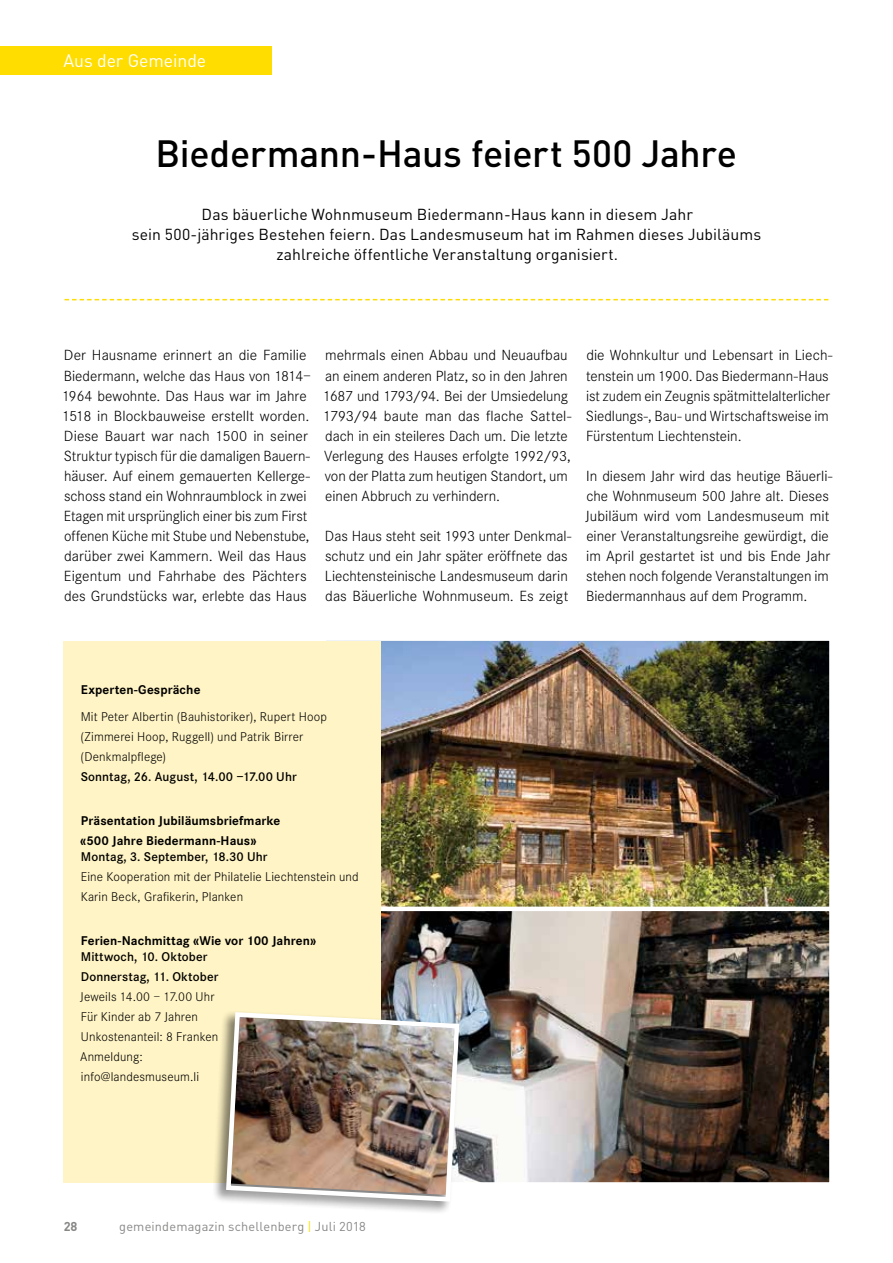
<style>
.page{position:relative;width:893px;height:1263px;background:#fff}
.page>*{position:absolute;margin:0;border:0;box-sizing:border-box;transform-origin:0 0}
.t1{font:500 37.5px "DIN";letter-spacing:-.01em;color:#000}
.t2{font:18px "DIN";letter-spacing:-.005em;color:#fff}
.t3{font:15.75px/20px "DIN";color:#000;text-align:center}
.t4{font:300 15.3px/20px "Corporate S";color:#000}
.t5{font:300 13.2px/20px "Corporate S";letter-spacing:.01em;color:#000}
.t6{font:700 13.2px/19.5px "Corporate S";letter-spacing:.005em;color:#000}
.t7{font:600 13.2px/20px "Corporate S";letter-spacing:.01em;color:#000}
.t8{font:12.75px "DIN";letter-spacing:.015em;color:#878786}
.t9{font:700 12.75px "DIN";color:#878786}
.s1{color:#fd0}
</style>
<div class="page">
<img style="left:326px;top:640px;width:504px;height:264px">
<img style="left:381px;top:904px;width:449px;height:279px">
<div style="left:64px;top:641px;width:317px;height:541px;background:#fff4c5"></div>
<svg style="left:65px;top:299px;width:763px;height:1px"></svg>
<div style="left:212px;top:1010px;width:248px;height:205px;background:#000;opacity:.5"></div>
<img style="left:224px;top:1010px;width:238px;height:194px">
<div style="left:0;top:47px;width:271px;height:28px;background:#fd0"></div>
<p class="t2" style="left:63px;top:49px;width:144px">Aus der Gemeinde</p>
<h1 class="t1" style="left:155px;top:130px;width:583px">Biedermann-Haus feiert 500 Jahre</h1>
<p class="t3" style="left:132px;top:204px;width:631px">Das bäuerliche Wohnmuseum Biedermann-Haus kann in diesem Jahr<br>sein 500-jähriges Bestehen feiern. Das Landesmuseum hat im Rahmen dieses Jubiläums zahlreiche öffentliche Veranstaltung organisiert.</p>
<p class="t4" style="left:62px;top:346px;width:251px">Der Hausname erinnert an die Familie Biedermann, welche das Haus von 1814– 1964 bewohnte. Das Haus war im Jahre 1518 in Blockbauweise erstellt worden.<br>Diese Bauart war nach 1500 in seiner Struktur typisch für die damaligen Bauern&shy;häuser. Auf einem gemauerten Kellerge&shy;schoss stand ein Wohnraumblock in zwei Etagen mit ursprünglich einer bis zum First offenen Küche mit Stube und Nebenstube, darüber zwei Kammern. Weil das Haus Eigentum und Fahrhabe des Pächters des Grundstücks war, erlebte das Haus</p>
<p class="t4" style="left:323px;top:346px;width:250px">mehrmals einen Abbau und Neuaufbau an einem anderen Platz, so in den Jahren 1687 und 1793/94. Bei der Umsiedelung 1793/94 baute man das flache Sattel&shy;dach in ein steileres Dach um. Die letzte Verlegung des Hauses erfolgte 1992/93, von der Platta zum heutigen Standort, um einen Abbruch zu verhindern.</p>
<p class="t4" style="left:325px;top:526px;width:248px">Das Haus steht seit 1993 unter Denkmal&shy;schutz und ein Jahr später eröffnete das Liechtensteinische Landesmuseum darin das Bäuerliche Wohnmuseum. Es zeigt</p>
<p class="t4" style="left:586px;top:346px;width:248px">die Wohnkultur und Lebensart in Liech&shy;tenstein um 1900. Das Biedermann-Haus ist zudem ein Zeugnis spätmittelalterlicher Siedlungs-, Bau- und Wirtschaftsweise im Fürstentum Liechtenstein.</p>
<p class="t4" style="left:586px;top:466px;width:248px">In diesem Jahr wird das heutige Bäuerli&shy;che Wohnmuseum 500 Jahre alt. Dieses Jubiläum wird vom Landesmuseum mit einer Veranstaltungsreihe gewürdigt, die im April gestartet ist und bis Ende Jahr stehen noch folgende Veranstaltungen im Biedermannhaus auf dem Programm.</p>
<p class="t6" style="left:81px;top:680px;width:121px">Experten-Gespräche</p>
<p class="t5" style="left:81px;top:707px;width:248px">Mit Peter Albertin (Bauhistoriker), Rupert Hoop (Zimmerei Hoop, Ruggell) und Patrik Birrer (Denkmalpflege)</p>
<p class="t7" style="left:81px;top:767px;width:217px">Sonntag, 26. August, 14.00 –17.00 Uhr</p>
<p class="t6" style="left:80px;top:811px;width:202px">Präsentation Jubiläumsbriefmarke «500 Jahre Biedermann-Haus»</p>
<p class="t7" style="left:81px;top:847px;width:188px">Montag, 3. September, 18.30 Uhr</p>
<p class="t5" style="left:81px;top:867px;width:280px">Eine Kooperation mit der Philatelie Liechtenstein und<br>Karin Beck, Grafikerin, Planken</p>
<p class="t6" style="left:81px;top:931px;width:237px">Ferien-Nachmittag «Wie vor 100 Jahren»</p>
<p class="t7" style="left:81px;top:947px;width:139px">Mittwoch, 10. Oktober<br>Donnerstag, 11. Oktober</p>
<p class="t5" style="left:80px;top:987px;width:140px">Jeweils 14.00 – 17.00 Uhr<br>Für Kinder ab 7 Jahren<br>Unkostenanteil: 8 Franken<br>Anmeldung: info@landesmuseum.li</p>
<p class="t9" style="left:64px;top:1218px;width:15px">28</p>
<p class="t8" style="left:119px;top:1219px;width:248px">gemeindemagazin schellenberg <span class="s1">|</span> Juli 2018</p>
</div>
